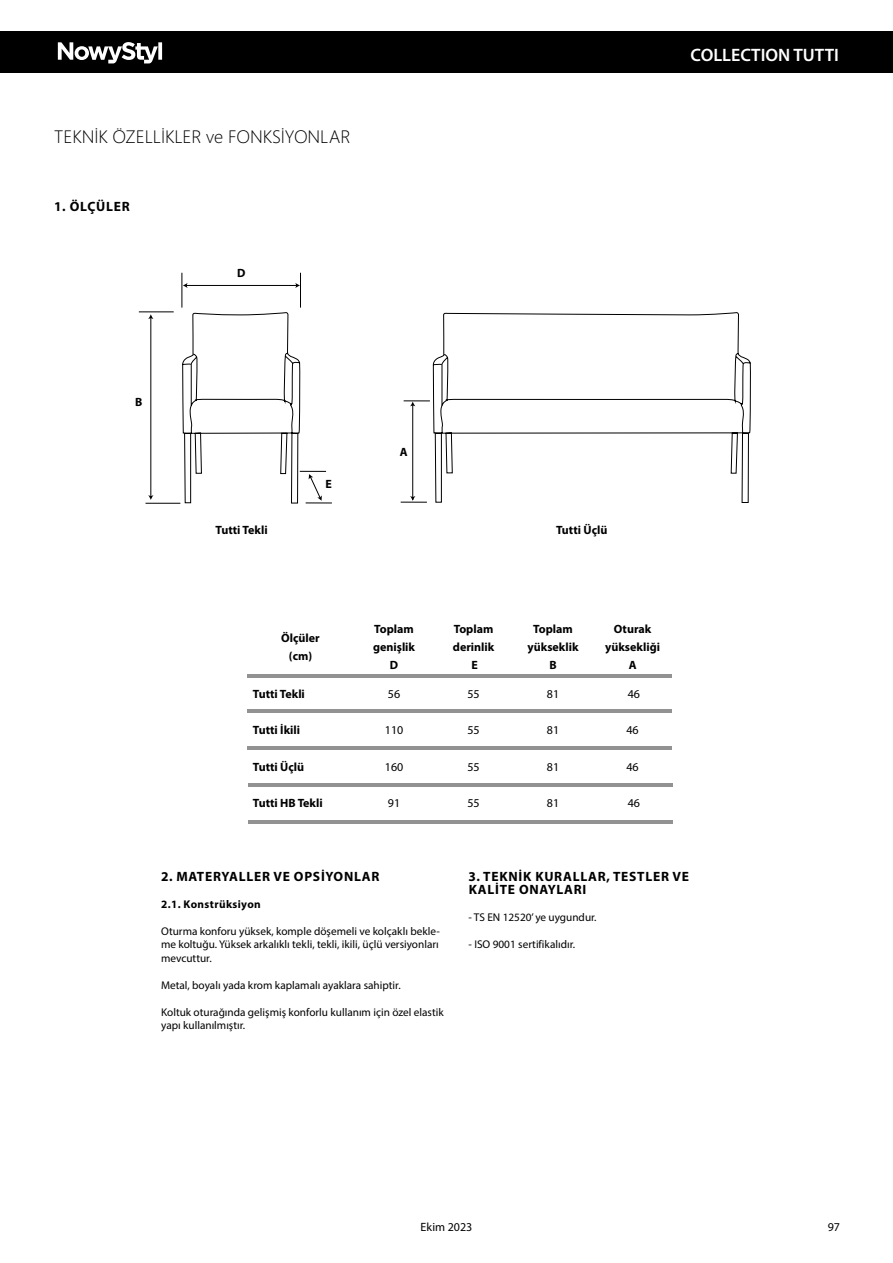
<style>
.page{position:relative;width:893px;height:1263px;background:#fff}
.page>*{position:absolute;margin:0;border:0;box-sizing:border-box;transform-origin:0 0}
.t1{font:18px "Webly Sleek UI Light";letter-spacing:-.005em;color:#000}
.t2{font:600 18px "Myriad Pro";color:#fff}
.t3{font:700 13.5px/13.5px "Myriad Pro";letter-spacing:.055em;color:#000}
.t4{font:700 12px/17.9px "Myriad Pro";color:#000;text-align:center}
.t5{font:12px "Myriad Pro";color:#000}
.t6{font:11.25px/13.5px "Myriad Pro";color:#000;text-align:justify}
.t7{font:700 11.25px "Myriad Pro";letter-spacing:.035em;color:#000}
</style>
<div class="page">
<div style="left:0;top:32px;width:893px;height:41px;background:#000"></div>
<hr style="left:247px;top:710px;width:425px;height:3px;background:#929292">
<hr style="left:247px;top:675px;width:425px;height:3px;background:#929292">
<hr style="left:247px;top:747px;width:425px;height:3px;background:#929292">
<hr style="left:248px;top:783px;width:424px;height:4px;background:#929292">
<hr style="left:248px;top:820px;width:424px;height:3px;background:#929292">
<svg style="left:148px;top:495px;width:5px;height:5px"></svg>
<svg style="left:148px;top:314px;width:5px;height:5px"></svg>
<hr style="left:412px;top:404px;width:1px;height:96px;background:#000">
<hr style="left:146px;top:503px;width:34px;height:1px;background:#000">
<svg style="left:433px;top:312px;width:318px;height:191px"></svg>
<svg style="left:182px;top:272px;width:150px;height:232px"></svg>
<svg style="left:401px;top:496px;width:26px;height:7px"></svg>
<svg style="left:404px;top:400px;width:26px;height:6px"></svg>
<hr style="left:139px;top:311px;width:35px;height:1px;background:#000">
<hr style="left:185px;top:285px;width:113px;height:1px;background:#000">
<hr style="left:182px;top:273px;width:1px;height:35px;background:#000">
<hr style="left:300px;top:273px;width:1px;height:35px;background:#000">
<hr style="left:150px;top:317px;width:1px;height:181px;background:#000">
<svg style="left:58px;top:42px;width:104px;height:21px"></svg>
<h1 class="t1" style="left:54px;top:123px;width:298px">TEKNİK ÖZELLİKLER ve FONKSİYONLAR</h1>
<p class="t3" style="left:54px;top:199px;width:77px">1. ÖLÇÜLER</p>
<p class="t4" style="left:237px;top:264px;width:10px">D</p>
<h1 class="t2" style="left:691px;top:44px;width:150px">COLLECTION TUTTI</h1>
<p class="t4" style="left:135px;top:393px;width:9px">B</p>
<p class="t4" style="left:216px;top:521px;width:54px">Tutti Tekli</p>
<p class="t4" style="left:325px;top:475px;width:8px">E</p>
<p class="t4" style="left:400px;top:443px;width:9px">A</p>
<p class="t4" style="left:556px;top:521px;width:53px">Tutti Üçlü</p>
<p class="t4" style="left:281px;top:629px;width:40px">Ölçüler (cm)</p>
<p class="t4" style="left:373px;top:620px;width:43px">Toplam genişlik<br>D</p>
<p class="t4" style="left:453px;top:620px;width:43px">Toplam derinlik<br>E</p>
<p class="t4" style="left:528px;top:620px;width:53px">Toplam yükseklik<br>B</p>
<p class="t4" style="left:605px;top:620px;width:56px">Oturak yüksekliği<br>A</p>
<p class="t4" style="left:253px;top:684px;width:54px">Tutti Tekli</p>
<p class="t5" style="left:388px;top:686px;width:14px">56</p>
<p class="t5" style="left:467px;top:686px;width:14px">55</p>
<p class="t5" style="left:547px;top:686px;width:14px">81</p>
<p class="t5" style="left:628px;top:686px;width:14px">46</p>
<p class="t4" style="left:253px;top:721px;width:49px">Tutti İkili</p>
<p class="t5" style="left:385px;top:723px;width:20px">110</p>
<p class="t5" style="left:467px;top:723px;width:14px">55</p>
<p class="t5" style="left:547px;top:723px;width:14px">81</p>
<p class="t5" style="left:626px;top:723px;width:14px">46</p>
<p class="t4" style="left:253px;top:757px;width:53px">Tutti Üçlü</p>
<p class="t5" style="left:385px;top:759px;width:20px">160</p>
<p class="t5" style="left:467px;top:759px;width:14px">55</p>
<p class="t5" style="left:547px;top:759px;width:14px">81</p>
<p class="t5" style="left:626px;top:759px;width:14px">46</p>
<p class="t4" style="left:253px;top:794px;width:72px">Tutti HB Tekli</p>
<p class="t5" style="left:388px;top:796px;width:14px">91</p>
<p class="t5" style="left:467px;top:796px;width:14px">55</p>
<p class="t5" style="left:547px;top:796px;width:14px">81</p>
<p class="t5" style="left:628px;top:796px;width:14px">46</p>
<p class="t3" style="left:161px;top:869px;width:220px">2. MATERYALLER VE OPSİYONLAR</p>
<p class="t7" style="left:161px;top:896px;width:101px">2.1. Konstrüksiyon</p>
<p class="t6" style="left:161px;top:924px;width:280px">Oturma konforu yüksek, komple döşemeli ve kolçaklı bekle&shy;me koltuğu. Yüksek arkalıklı tekli, tekli, ikili, üçlü versiyonları mevcuttur.</p>
<p class="t6" style="left:161px;top:978px;width:241px">Metal, boyalı yada krom kaplamalı ayaklara sahiptir.</p>
<p class="t6" style="left:161px;top:1005px;width:284px">Koltuk oturağında gelişmiş konforlu kullanım için özel elastik yapı kullanılmıştır.</p>
<p class="t3" style="left:469px;top:869px;width:222px">3. TEKNİK KURALLAR, TESTLER VE<br>KALİTE ONAYLARI</p>
<p class="t6" style="left:469px;top:910px;width:130px">- TS EN 12520’ ye uygundur.</p>
<p class="t6" style="left:469px;top:937px;width:108px">- ISO 9001 sertifikalıdır.</p>
<p class="t5" style="left:421px;top:1220px;width:53px">Ekim 2023</p>
<p class="t5" style="left:828px;top:1220px;width:14px">97</p>
</div>
